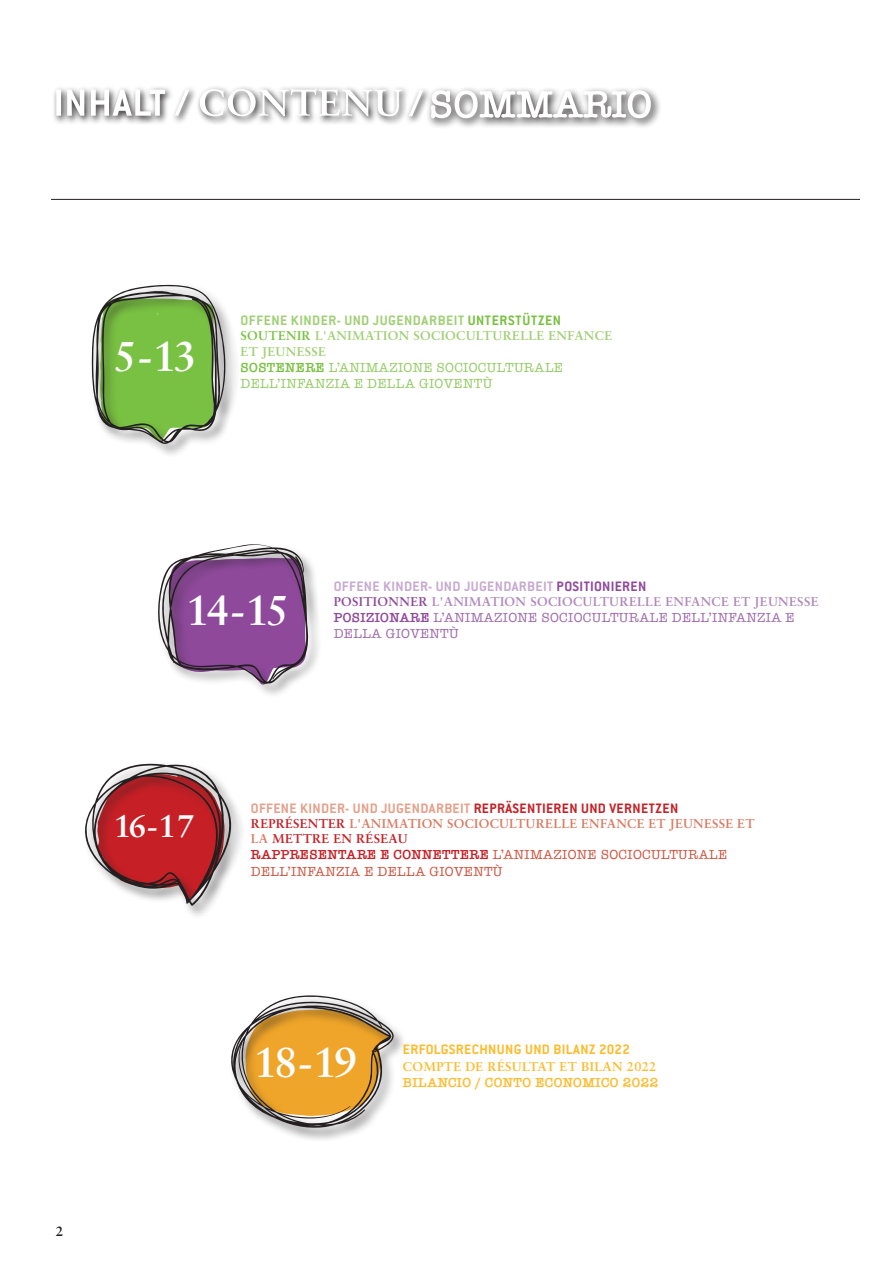
<style>
.page{position:relative;width:893px;height:1263px;background:#fff}
.page>*{position:absolute;margin:0;border:0;box-sizing:border-box;transform-origin:0 0}
.Registertitel{font:700 42px "Sabon";letter-spacing:-.075em;color:#fff}
.Registertitel-2{font:700 31.5px "Sabon";color:#fff}
.Registertitel-3{font:700 15px "Conduit ITC";letter-spacing:.025em;color:#e4a18b}
.Registertitel-4{font:700 15px "Conduit ITC";letter-spacing:.025em;color:#c7aad0}
.Untertitel_ohne_Lini{font:700 15px "Conduit ITC";letter-spacing:.035em;color:#a1d076}
.Registertitel-5{font:700 15px "Conduit ITC";letter-spacing:.025em;color:#fdbb2e}
.Ital_Titel{font:13.5px/16.2px "American Typewriter";letter-spacing:.025em;color:#cf533f}
.Ital_Titel-2{font:13.5px/16.2px "American Typewriter";letter-spacing:.025em;color:#9f69ac}
.Franz__Untertitel{font:13.5px "American Typewriter";letter-spacing:.025em;color:#94cb64}
.Registertitel-6{font:600 13.5px "American Typewriter";letter-spacing:.025em;color:#fdbb2e}
.Registertitel-7{font:700 13.5px "Sabon";color:#231f20}
.Franz__Untertitel-2{font:700 12.75px/15.3px "Sabon";letter-spacing:.02em;color:#da7c63}
.Franz__Untertitel-3{font:700 12.75px "Sabon";letter-spacing:.025em;color:#b288bd}
.Franz__Untertitel-4{font:700 12.75px "Sabon";letter-spacing:.025em;color:#a1d076}
.Registertitel-8{font:700 12.75px "Sabon";letter-spacing:.025em;color:#fdbb2e}
.s1{color:#79c142}
.s2{font-weight:600;color:#79c142}
.s3{color:#8e499b}
.s4{font-weight:600;color:#8e499b}
.s5{color:#c62026}
.s6{font-weight:600;color:#c62026}
</style>
<div class="page">
<hr style="left:51px;top:199px;width:809px;height:1px;background:#231f20">
<svg style="left:54px;top:87px;width:351px;height:37px"></svg>
<svg style="left:56px;top:89px;width:346px;height:27px"></svg>
<div style="left:90px;top:283px;width:149px;height:175px;background:#231f20;opacity:.55"></div>
<svg style="left:92px;top:284px;width:134px;height:160px;background:#8ab668"></svg>
<div style="left:83px;top:761px;width:162px;height:158px;background:#231f20;opacity:.55"></div>
<svg style="left:84px;top:763px;width:149px;height:143px"></svg>
<div style="left:156px;top:542px;width:166px;height:156px;background:#231f20;opacity:.55"></div>
<svg style="left:157px;top:542px;width:151px;height:143px"></svg>
<div style="left:229px;top:993px;width:179px;height:149px;background:#231f20;opacity:.55"></div>
<svg style="left:229px;top:994px;width:167px;height:135px"></svg>
<div style="left:426px;top:85px;width:235px;height:44px;background:#231f20;opacity:.95"></div>
<svg style="left:431px;top:90px;width:220px;height:28px"></svg>
<svg style="left:405px;top:86px;width:26px;height:39px"></svg>
<svg style="left:409px;top:90px;width:14px;height:26px"></svg>
<p class="Registertitel" style="left:114px;top:330px;width:84px">5-13</p>
<p class="Untertitel_ohne_Lini" style="left:241px;top:312px;width:322px">OFFENE KINDER- UND JUGENDARBEIT <span class="s1">UNTERSTÜTZEN</span></p>
<p class="Franz__Untertitel-4" style="left:241px;top:328px;width:373px"><span class="s1">SOUTENIR</span> L'ANIMATION SOCIOCULTURELLE ENFANCE</p>
<p class="Franz__Untertitel-4" style="left:241px;top:343px;width:87px">ET JEUNESSE</p>
<p class="Franz__Untertitel" style="left:241px;top:357px;width:324px"><span class="s2">SOSTENERE</span> L’ANIMAZIONE SOCIOCULTURALE</p>
<p class="Franz__Untertitel" style="left:241px;top:373px;width:253px">DELL’INFANZIA E DELLA GIOVENTÙ</p>
<p class="Registertitel" style="left:186px;top:585px;width:105px">14-15</p>
<p class="Registertitel-4" style="left:334px;top:577px;width:314px">OFFENE KINDER- UND JUGENDARBEIT <span class="s3">POSITIONIEREN</span></p>
<p class="Franz__Untertitel-3" style="left:334px;top:593px;width:486px"><span class="s3">POSITIONNER</span> L'ANIMATION SOCIOCULTURELLE ENFANCE ET JEUNESSE</p>
<p class="Ital_Titel-2" style="left:334px;top:609px;width:462px"><span class="s4">POSIZIONARE</span> L’ANIMAZIONE SOCIOCULTURALE DELL’INFANZIA E<br>DELLA GIOVENTÙ</p>
<p class="Registertitel-2" style="left:114px;top:807px;width:82px">16-17</p>
<p class="Registertitel-3" style="left:251px;top:799px;width:429px">OFFENE KINDER- UND JUGENDARBEIT <span class="s5">REPRÄSENTIEREN UND VERNETZEN</span></p>
<p class="Franz__Untertitel-2" style="left:251px;top:816px;width:505px"><span class="s5">REPRÉSENTER</span> L'ANIMATION SOCIOCULTURELLE ENFANCE ET JEUNESSE ET<br>LA <span class="s5">METTRE EN RÉSEAU</span></p>
<p class="Ital_Titel" style="left:251px;top:846px;width:478px"><span class="s6">RAPPRESENTARE E CONNETTERE</span> L’ANIMAZIONE SOCIOCULTURALE<br>DELL’INFANZIA E DELLA GIOVENTÙ</p>
<p class="Registertitel-7" style="left:56px;top:1223px;width:9px">2</p>
<p class="Registertitel" style="left:254px;top:1036px;width:105px">18-19</p>
<p class="Registertitel-5" style="left:403px;top:1040px;width:229px">ERFOLGSRECHNUNG UND BILANZ 2022</p>
<p class="Registertitel-8" style="left:403px;top:1058px;width:255px">COMPTE DE RÉSULTAT ET BILAN 2022</p>
<p class="Registertitel-6" style="left:403px;top:1072px;width:257px">BILANCIO / CONTO ECONOMICO 2022</p>
</div>
